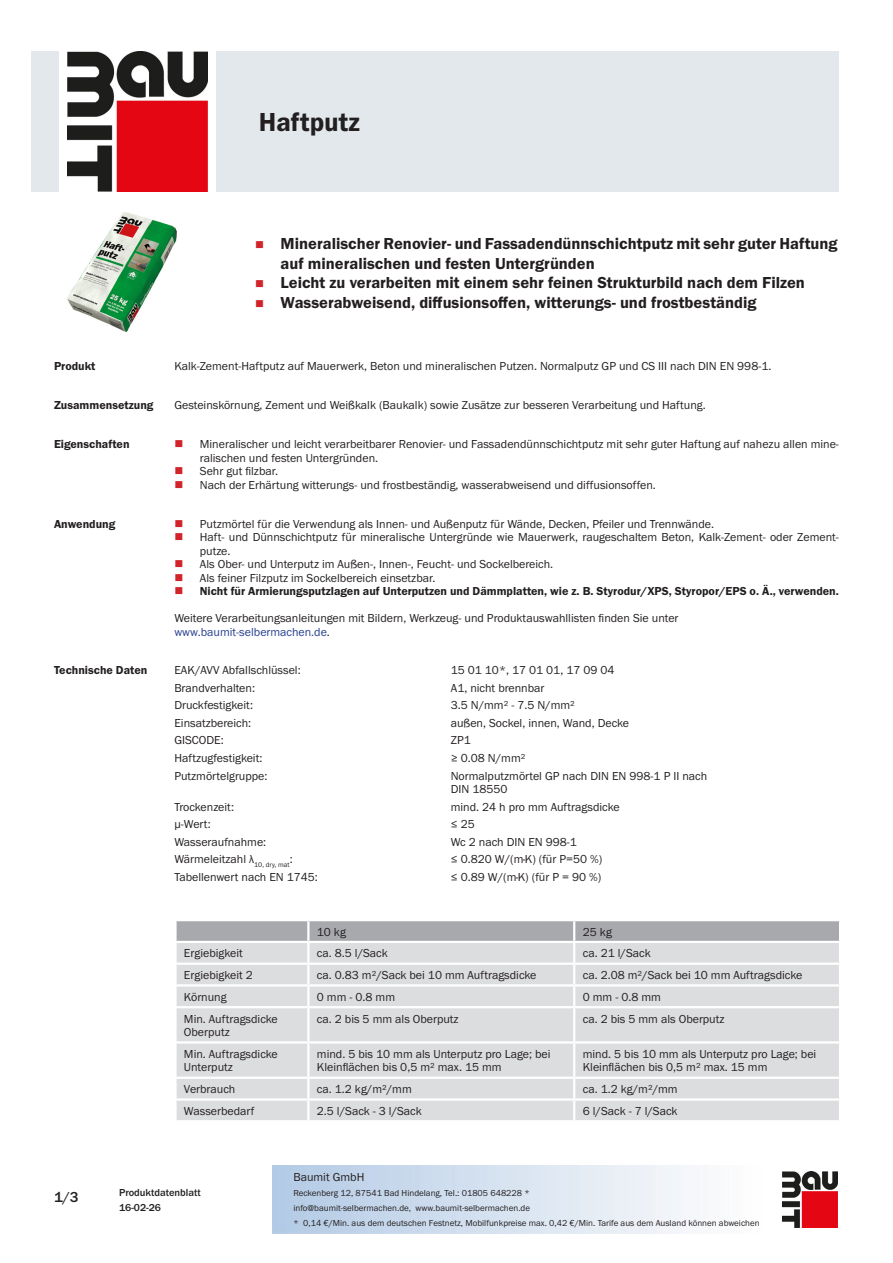
<style>
.page{position:relative;width:893px;height:1263px;background:#fff}
.page>*{position:absolute;margin:0;border:0;box-sizing:border-box;transform-origin:0 0}
.PDS_Produktname{font:27px "BM Franklin Gothic URW Dem";color:#231f20}
.t1{font:16.5px/19.5px "BM Franklin Gothic URW Dem";color:#231f20}
.t2{font:500 15px "BM Franklin Gothic URW";color:#231f20}
.PDS_Standard_linksbü{font:12px/13.5px "BM Franklin Gothic URW Boo";color:#231f20}
.PDS_Standard{font:12px/13.5px "BM Franklin Gothic URW Boo";color:#231f20}
.PDS_Header{font:12px "BM Franklin Gothic URW Dem";color:#231f20}
.PDS_Standard-2{font:12px "BM Franklin Gothic URW Boo";color:#253f8e}
.t3{font:500 10.5px/15px "BM Franklin Gothic URW";color:#231f20}
.t4{font:9px/15px "BM Franklin Gothic URW Boo";color:#231f20}
.s1{color:#231f20}
</style>
<div class="page">
<img style="left:782px;top:1171px;width:56px;height:56px">
<div style="left:32px;top:51px;width:27px;height:140px;background:#e2e8eb"></div>
<img style="left:68px;top:51px;width:139px;height:140px">
<div style="left:216px;top:51px;width:623px;height:140px;background:#e2e8eb"></div>
<img style="left:68px;top:213px;width:109px;height:119px">
<div style="left:177px;top:986px;width:662px;height:134px;background:#dcdddf"></div>
<svg style="left:176px;top:920px;width:664px;height:64px;background:#cfd0d2"></svg>
<hr style="left:307px;top:986px;width:2px;height:20px;background:#fff">
<hr style="left:573px;top:986px;width:2px;height:20px;background:#fff">
<hr style="left:174px;top:1006px;width:134px;height:2px;background:#fff">
<hr style="left:308px;top:1006px;width:266px;height:2px;background:#fff">
<hr style="left:307px;top:1008px;width:2px;height:33px;background:#fff">
<hr style="left:574px;top:1006px;width:267px;height:2px;background:#fff">
<hr style="left:573px;top:1008px;width:2px;height:33px;background:#fff">
<hr style="left:174px;top:1041px;width:134px;height:2px;background:#fff">
<hr style="left:308px;top:1041px;width:266px;height:2px;background:#fff">
<hr style="left:307px;top:1043px;width:2px;height:33px;background:#fff">
<hr style="left:574px;top:1041px;width:267px;height:2px;background:#fff">
<hr style="left:573px;top:1043px;width:2px;height:33px;background:#fff">
<hr style="left:174px;top:1076px;width:134px;height:3px;background:#fff">
<hr style="left:308px;top:1076px;width:266px;height:3px;background:#fff">
<svg style="left:307px;top:1079px;width:2px;height:19px"></svg>
<hr style="left:574px;top:1076px;width:267px;height:3px;background:#fff">
<svg style="left:573px;top:1079px;width:2px;height:19px"></svg>
<hr style="left:174px;top:1098px;width:134px;height:2px;background:#fff">
<hr style="left:308px;top:1098px;width:266px;height:2px;background:#fff">
<hr style="left:307px;top:1100px;width:2px;height:20px;background:#fff">
<hr style="left:574px;top:1098px;width:267px;height:2px;background:#fff">
<hr style="left:573px;top:1100px;width:2px;height:20px;background:#fff">
<p class="PDS_Produktname" style="left:259px;top:106px;width:103px">Haftputz</p>
<p class="t1" style="left:281px;top:234px;width:559px">Mineralischer Renovier- und Fassadendünnschichtputz mit sehr guter Haftung auf mineralischen und festen Untergründen</p>
<p class="t1" style="left:281px;top:273px;width:526px">Leicht zu verarbeiten mit einem sehr feinen Strukturbild nach dem Filzen</p>
<p class="t1" style="left:281px;top:293px;width:477px">Wasserabweisend, diffusionsoffen, witterungs- und frostbeständig</p>
<p class="PDS_Header" style="left:54px;top:359px;width:43px">Produkt</p>
<p class="PDS_Standard" style="left:174px;top:360px;width:599px">Kalk-Zement-Haftputz auf Mauerwerk, Beton und mineralischen Putzen. Normalputz GP und CS III nach DIN EN 998-1.</p>
<p class="PDS_Header" style="left:54px;top:398px;width:101px">Zusammensetzung</p>
<p class="PDS_Standard" style="left:174px;top:399px;width:533px">Gesteinskörnung, Zement und Weißkalk (Baukalk) sowie Zusätze zur besseren Verarbeitung und Haftung.</p>
<p class="PDS_Header" style="left:54px;top:437px;width:77px">Eigenschaften</p>
<p class="PDS_Standard" style="left:200px;top:438px;width:641px">Mineralischer und leicht verarbeitbarer Renovier- und Fassadendünnschichtputz mit sehr guter Haftung auf nahezu allen mine&shy;ralischen und festen Untergründen.</p>
<p class="PDS_Standard" style="left:200px;top:465px;width:80px">Sehr gut filzbar.</p>
<p class="PDS_Standard" style="left:200px;top:478px;width:457px">Nach der Erhärtung witterungs- und frostbeständig, wasserabweisend und diffusionsoffen.</p>
<p class="PDS_Header" style="left:54px;top:516px;width:63px">Anwendung</p>
<p class="PDS_Standard" style="left:200px;top:517px;width:516px">Putzmörtel für die Verwendung als Innen- und Außenputz für Wände, Decken, Pfeiler und Trennwände.</p>
<p class="PDS_Standard" style="left:200px;top:530px;width:641px">Haft- und Dünnschichtputz für mineralische Untergründe wie Mauerwerk, raugeschaltem Beton, Kalk-Zement- oder Zement&shy;putze.</p>
<p class="PDS_Standard" style="left:200px;top:557px;width:355px">Als Ober- und Unterputz im Außen-, Innen-, Feucht- und Sockelbereich.</p>
<p class="PDS_Standard" style="left:200px;top:571px;width:237px">Als feiner Filzputz im Sockelbereich einsetzbar.</p>
<p class="PDS_Header" style="left:200px;top:584px;width:641px">Nicht für Armierungsputzlagen auf Unterputzen und Dämmplatten, wie z. B. Styrodur/XPS, Styropor/EPS o. Ä., verwenden.</p>
<p class="PDS_Standard" style="left:174px;top:611px;width:506px">Weitere Verarbeitungsanleitungen mit Bildern, Werkzeug- und Produktauswahllisten finden Sie unter</p>
<p class="PDS_Standard-2" style="left:174px;top:624px;width:157px">www.baumit-selbermachen.de<span class="s1">.</span></p>
<p class="PDS_Header" style="left:54px;top:663px;width:95px">Technische Daten</p>
<p class="PDS_Standard_linksbü" style="left:174px;top:664px;width:128px">EAK/AVV Abfallschlüssel:</p>
<p class="PDS_Standard_linksbü" style="left:451px;top:664px;width:165px">15 01 10*, 17 01 01, 17 09 04</p>
<p class="PDS_Standard_linksbü" style="left:174px;top:681px;width:82px">Brandverhalten:</p>
<p class="PDS_Standard_linksbü" style="left:451px;top:681px;width:95px">A1, nicht brennbar</p>
<p class="PDS_Standard_linksbü" style="left:174px;top:699px;width:80px">Druckfestigkeit:</p>
<p class="PDS_Standard_linksbü" style="left:451px;top:699px;width:126px">3.5 N/mm² - 7.5 N/mm²</p>
<p class="PDS_Standard_linksbü" style="left:174px;top:716px;width:78px">Einsatzbereich:</p>
<p class="PDS_Standard_linksbü" style="left:451px;top:716px;width:180px">außen, Sockel, innen, Wand, Decke</p>
<p class="PDS_Standard_linksbü" style="left:174px;top:734px;width:51px">GISCODE:</p>
<p class="PDS_Standard_linksbü" style="left:451px;top:734px;width:22px">ZP1</p>
<p class="PDS_Standard_linksbü" style="left:174px;top:751px;width:90px">Haftzugfestigkeit:</p>
<p class="PDS_Standard_linksbü" style="left:451px;top:751px;width:76px">≥ 0.08 N/mm²</p>
<p class="PDS_Standard_linksbü" style="left:174px;top:769px;width:95px">Putzmörtelgruppe:</p>
<p class="PDS_Standard_linksbü" style="left:451px;top:769px;width:258px">Normalputzmörtel GP nach DIN EN 998-1 P II nach<br>DIN 18550</p>
<p class="PDS_Standard_linksbü" style="left:174px;top:800px;width:61px">Trockenzeit:</p>
<p class="PDS_Standard_linksbü" style="left:451px;top:800px;width:170px">mind. 24 h pro mm Auftragsdicke</p>
<p class="PDS_Standard_linksbü" style="left:174px;top:817px;width:38px">μ-Wert:</p>
<p class="PDS_Standard_linksbü" style="left:451px;top:817px;width:26px">≤ 25</p>
<p class="PDS_Standard_linksbü" style="left:174px;top:835px;width:93px">Wasseraufnahme:</p>
<p class="PDS_Standard_linksbü" style="left:451px;top:835px;width:128px">Wc 2 nach DIN EN 998-1</p>
<p class="PDS_Standard_linksbü" style="left:174px;top:852px;width:120px">Wärmeleitzahl λ<sub>10,</sub> <sub>dry,</sub> <sub>mat</sub>:</p>
<p class="PDS_Standard_linksbü" style="left:451px;top:852px;width:153px">≤ 0.820 W/(m·K) (für P=50 %)</p>
<p class="PDS_Standard_linksbü" style="left:174px;top:870px;width:145px">Tabellenwert nach EN 1745:</p>
<p class="PDS_Standard_linksbü" style="left:451px;top:870px;width:152px">≤ 0.89 W/(m·K) (für P = 90 %)</p>
<p class="PDS_Standard_linksbü" style="left:317px;top:925px;width:31px">10 kg</p>
<p class="PDS_Standard_linksbü" style="left:583px;top:925px;width:31px">25 kg</p>
<p class="PDS_Standard_linksbü" style="left:184px;top:947px;width:60px">Ergiebigkeit</p>
<p class="PDS_Standard_linksbü" style="left:317px;top:947px;width:72px">ca. 8.5 l/Sack</p>
<p class="PDS_Standard_linksbü" style="left:583px;top:947px;width:69px">ca. 21 l/Sack</p>
<p class="PDS_Standard_linksbü" style="left:184px;top:968px;width:70px">Ergiebigkeit 2</p>
<p class="PDS_Standard_linksbü" style="left:317px;top:968px;width:221px">ca. 0.83 m²/Sack bei 10 mm Auftragsdicke</p>
<p class="PDS_Standard_linksbü" style="left:583px;top:968px;width:221px">ca. 2.08 m²/Sack bei 10 mm Auftragsdicke</p>
<p class="PDS_Standard_linksbü" style="left:184px;top:990px;width:44px">Körnung</p>
<p class="PDS_Standard_linksbü" style="left:317px;top:990px;width:80px">0 mm - 0.8 mm</p>
<p class="PDS_Standard_linksbü" style="left:583px;top:990px;width:80px">0 mm - 0.8 mm</p>
<p class="PDS_Standard_linksbü" style="left:184px;top:1012px;width:95px">Min. Auftragsdicke<br>Oberputz</p>
<p class="PDS_Standard_linksbü" style="left:317px;top:1012px;width:143px">ca. 2 bis 5 mm als Oberputz</p>
<p class="PDS_Standard_linksbü" style="left:583px;top:1012px;width:143px">ca. 2 bis 5 mm als Oberputz</p>
<p class="PDS_Standard_linksbü" style="left:184px;top:1047px;width:95px">Min. Auftragsdicke<br>Unterputz</p>
<p class="PDS_Standard_linksbü" style="left:317px;top:1047px;width:235px">mind. 5 bis 10 mm als Unterputz pro Lage; bei<br>Kleinflächen bis 0,5 m² max. 15 mm</p>
<p class="PDS_Standard_linksbü" style="left:583px;top:1047px;width:235px">mind. 5 bis 10 mm als Unterputz pro Lage; bei<br>Kleinflächen bis 0,5 m² max. 15 mm</p>
<p class="PDS_Standard_linksbü" style="left:184px;top:1082px;width:53px">Verbrauch</p>
<p class="PDS_Standard_linksbü" style="left:317px;top:1082px;width:96px">ca. 1.2 kg/m²/mm</p>
<p class="PDS_Standard_linksbü" style="left:583px;top:1082px;width:96px">ca. 1.2 kg/m²/mm</p>
<p class="PDS_Standard_linksbü" style="left:184px;top:1104px;width:72px">Wasserbedarf</p>
<p class="PDS_Standard_linksbü" style="left:317px;top:1104px;width:106px">2.5 l/Sack - 3 l/Sack</p>
<p class="PDS_Standard_linksbü" style="left:583px;top:1104px;width:96px">6 l/Sack - 7 l/Sack</p>
<p class="t2" style="left:54px;top:1188px;width:26px">1/3</p>
<p class="t3" style="left:119px;top:1185px;width:83px">Produktdatenblatt<br>16-02-26</p>
<p class="PDS_Standard" style="left:293px;top:1170px;width:73px">Baumit GmbH</p>
<p class="t4" style="left:293px;top:1186px;width:468px">Reckenberg 12, 87541 Bad Hindelang, Tel.: 01805 648228 *<br>info@baumit-selbermachen.de, www.baumit-selbermachen.de<br>* 0,14 €/Min. aus dem deutschen Festnetz, Mobilfunkpreise max. 0,42 €/Min. Tarife aus dem Ausland können abweichen</p>
</div>
